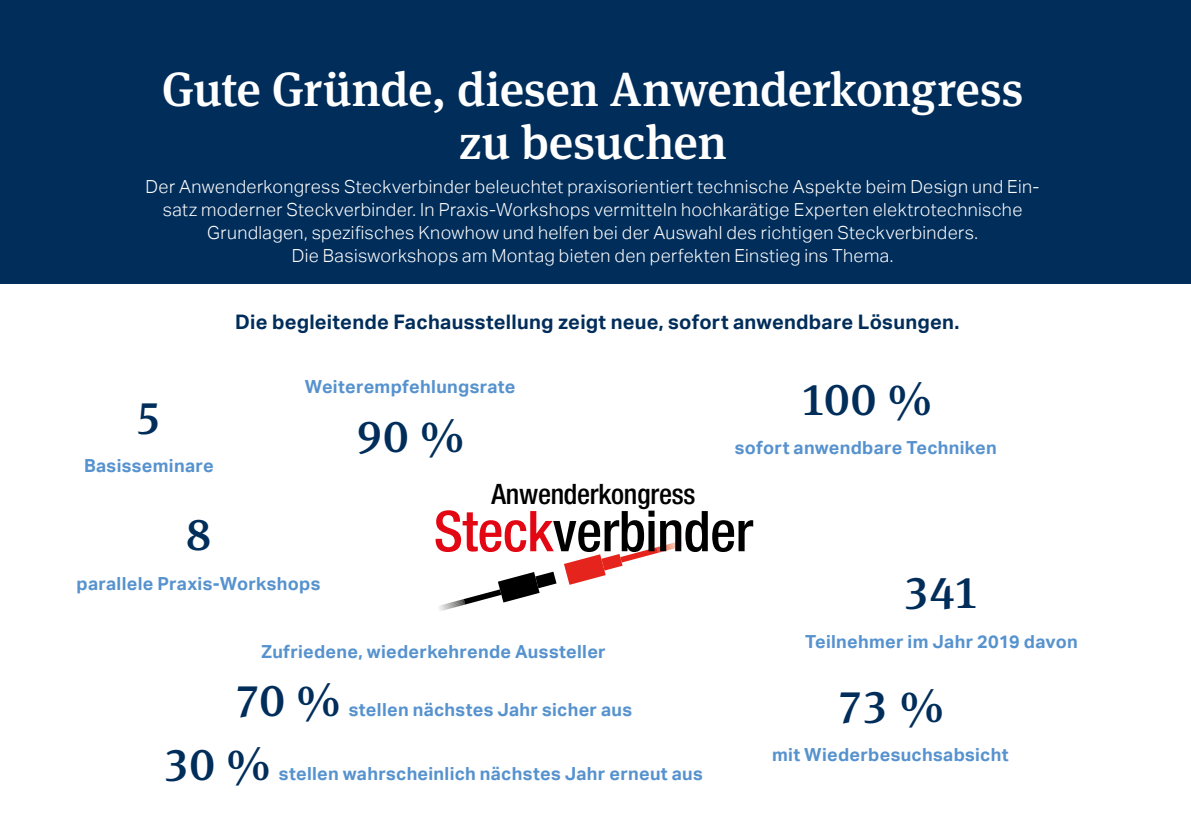
<style>
.page{position:relative;width:1191px;height:840px;background:#fff}
.page>*{position:absolute;margin:0;border:0;box-sizing:border-box;transform-origin:0 0}
.t1{font:500 condensed 56.2px "Helvetica Neue LT Std";letter-spacing:-.01em;color:#000}
.t2{font:500 48px/53px "Meta Serif OT";letter-spacing:-.01em;color:#fff;text-align:center}
.t3{font:500 45px "Meta Serif OT";letter-spacing:-.01em;color:#002d5a}
.t4{font:500 condensed 28.2px "Helvetica Neue LT Std";letter-spacing:-.01em;color:#000}
.t5{font:700 20px "Aktiv Grotesk";letter-spacing:.01em;color:#002d5a}
.t6{font:300 18px/23px "Aktiv Grotesk";letter-spacing:.02em;color:#fff;text-align:center}
.t7{font:700 18px "Aktiv Grotesk";letter-spacing:.015em;color:#5692ce}
.s1{color:#e30613}
</style>
<div class="page">
<svg style="left:564px;top:541px;width:119px;height:43px"></svg>
<svg style="left:439px;top:571px;width:117px;height:40px"></svg>
<div style="left:0;top:0;width:1191px;height:283px;background:#002d5a"></div>
<h2 class="t2" style="left:162px;top:63px;width:863px">Gute Gründe, diesen Anwenderkongress zu besuchen</h2>
<p class="t6" style="left:146px;top:175px;width:895px">Der Anwenderkongress Steckverbinder beleuchtet praxisorientiert technische Aspekte beim Design und Ein&shy;satz moderner Steckverbinder. In Praxis-Workshops vermitteln hochkarätige Experten elektrotechnische Grundlagen, spezifisches Knowhow und helfen bei der Auswahl des richtigen Steckverbinders.<br>Die Basisworkshops am Montag bieten den perfekten Einstieg ins Thema.</p>
<h3 class="t3" style="left:136px;top:388px;width:27px">5</h3>
<p class="t7" style="left:84px;top:455px;width:131px">Basisseminare</p>
<p class="t5" style="left:235px;top:310px;width:725px">Die begleitende Fachausstellung zeigt neue, sofort anwendbare Lösungen.</p>
<p class="t7" style="left:305px;top:376px;width:212px">Weiterempfehlungsrate</p>
<h3 class="t3" style="left:357px;top:407px;width:108px">90 %</h3>
<h3 class="t3" style="left:800px;top:370px;width:132px">100 %</h3>
<p class="t7" style="left:735px;top:437px;width:263px">sofort anwendbare Techniken</p>
<h3 class="t3" style="left:186px;top:505px;width:27px">8</h3>
<p class="t7" style="left:77px;top:572px;width:245px">parallele Praxis-Workshops</p>
<h3 class="t4" style="left:453px;top:477px;width:244px">13. Anwenderkongress</h3>
<h1 class="t1" style="left:434px;top:497px;width:321px"><span class="s1">Steck</span>verbinder</h1>
<p class="t7" style="left:261px;top:640px;width:346px">Zufriedene, wiederkehrende Aussteller</p>
<h3 class="t3" style="left:235px;top:671px;width:106px">70 %</h3>
<p class="t7" style="left:349px;top:699px;width:285px">stellen nächstes Jahr sicher aus</p>
<h3 class="t3" style="left:164px;top:735px;width:107px">30 %</h3>
<p class="t7" style="left:279px;top:763px;width:425px">stellen wahrscheinlich nächstes Jahr erneut aus</p>
<h3 class="t3" style="left:904px;top:563px;width:76px">341</h3>
<p class="t7" style="left:805px;top:630px;width:274px">Teilnehmer im Jahr 2019 davon</p>
<h3 class="t3" style="left:837px;top:677px;width:107px">73 %</h3>
<p class="t7" style="left:772px;top:744px;width:238px">mit Wiederbesuchsabsicht</p>
</div>
